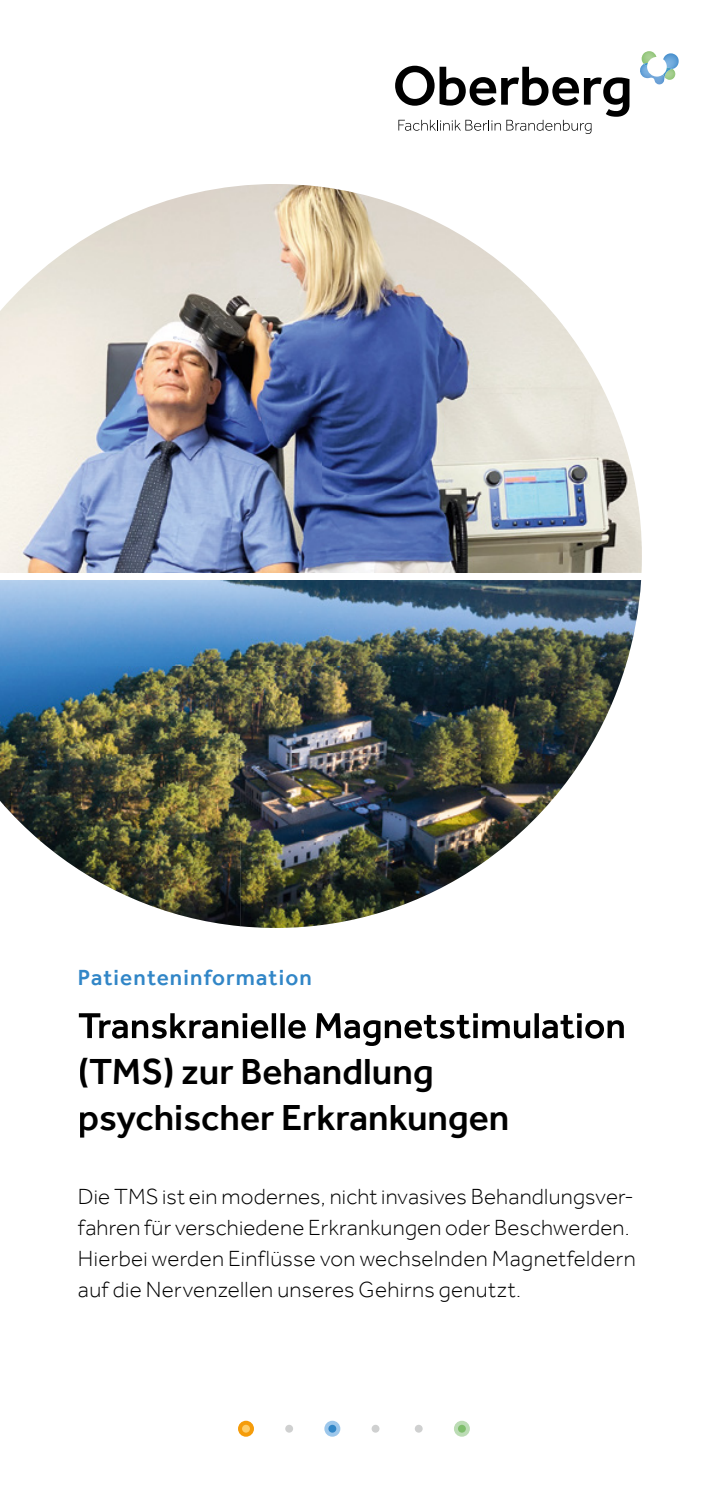
<style>
.page{position:relative;width:709px;height:1489px;background:#fff}
.page>*{position:absolute;margin:0;border:0;box-sizing:border-box;transform-origin:0 0}
.t1{font:500 37.25px/46px "Effra";color:#000}
.t2{font:300 22.5px/31.2px "Effra";letter-spacing:.01em;color:#000}
.t3{font:500 22.5px "Effra";letter-spacing:.05em;color:#3186c7}
</style>
<div class="page">
<svg style="left:238px;top:1420px;width:16px;height:16px"></svg>
<div style="left:242px;top:1424px;width:8px;height:8px;background:#fdcd6a;border-radius:50%"></div>
<div style="left:285px;top:1424px;width:8px;height:8px;background:#cfd0d0;border-radius:50%"></div>
<div style="left:415px;top:1424px;width:7px;height:8px;background:#cfd0d0;border-radius:50%"></div>
<div style="left:371px;top:1424px;width:8px;height:8px;background:#cfd0d0;border-radius:50%"></div>
<svg style="left:324px;top:1420px;width:16px;height:16px"></svg>
<div style="left:328px;top:1424px;width:8px;height:8px;background:#3186c7;border-radius:50%"></div>
<svg style="left:454px;top:1420px;width:16px;height:16px"></svg>
<div style="left:458px;top:1424px;width:8px;height:8px;background:#7fbe6c;border-radius:50%"></div>
<svg style="left:79px;top:1013px;width:545px;height:32px"></svg>
<svg style="left:395px;top:66px;width:234px;height:68px"></svg>
<img style="left:644px;top:51px;width:10px;height:2px">
<img style="left:640px;top:53px;width:39px;height:31px">
<img style="left:644px;top:63px;width:28px;height:14px">
<div style="left:646px;top:57px;width:21px;height:20px;background:#fff;border-radius:50%"></div>
<img style="left:0;top:580px;width:641px;height:87px">
<img style="left:0;top:666px;width:625px;height:88px">
<img style="left:0;top:753px;width:586px;height:88px">
<img style="left:40px;top:840px;width:441px;height:87px">
<img style="left:481px;top:840px;width:30px;height:24px">
<img style="left:0;top:184px;width:321px;height:389px">
<img style="left:321px;top:187px;width:240px;height:386px">
<img style="left:561px;top:323px;width:81px;height:250px">
<p class="t3" style="left:78px;top:963px;width:235px">Patienteninformation</p>
<h1 class="t1" style="left:78px;top:1048px;width:433px">(TMS) zur Behandlung psychischer Erkrankungen</h1>
<p class="t2" style="left:78px;top:1180px;width:559px">Die TMS ist ein modernes, nicht invasives Behandlungsver&shy;fahren für verschiedene Erkrankungen oder Beschwerden.<br>Hierbei werden Einflüsse von wechselnden Magnetfeldern auf die Nervenzellen unseres Gehirns genutzt.</p>
</div>
